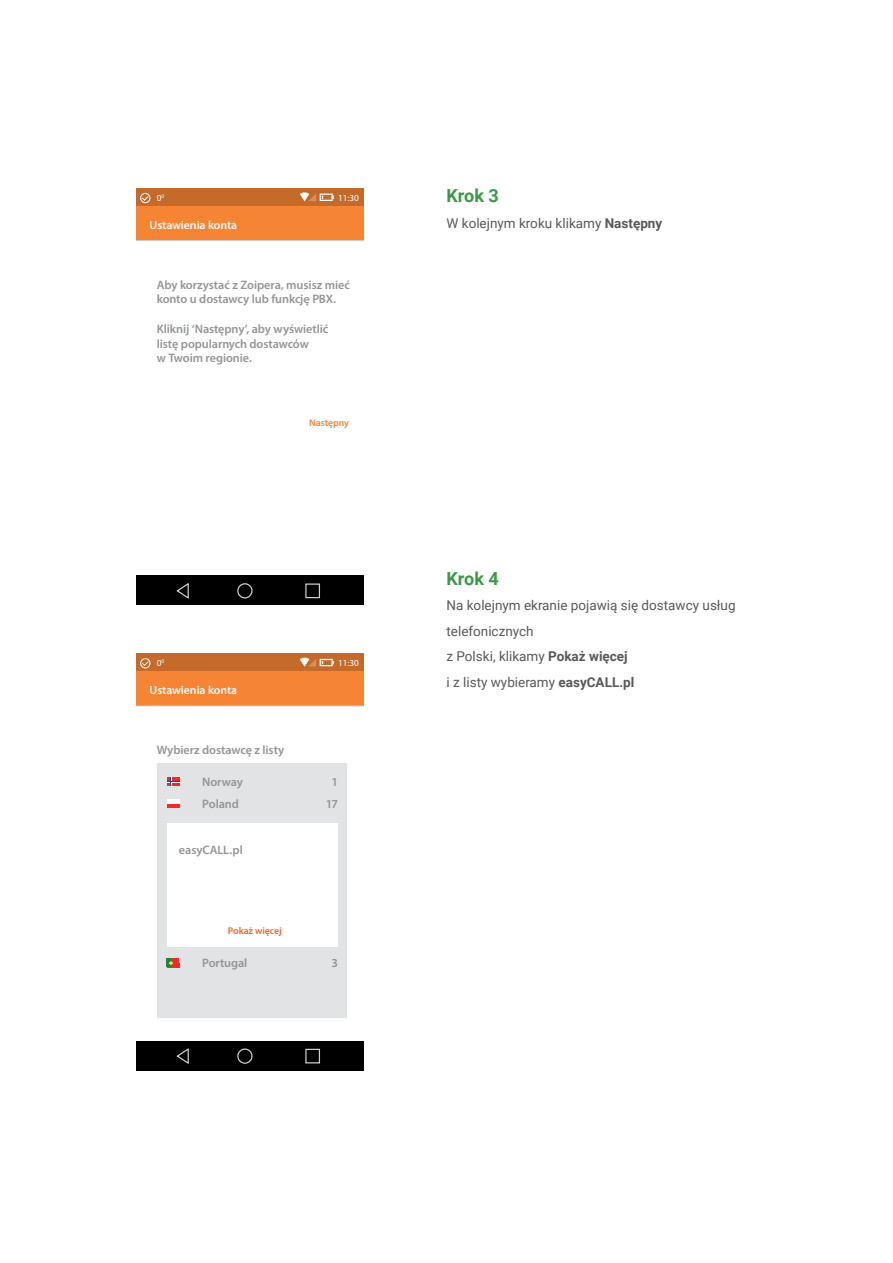
<style>
.page{position:relative;width:893px;height:1263px;background:#fff}
.page>*{position:absolute;margin:0;border:0;box-sizing:border-box;transform-origin:0 0}
.t1{font:700 18px "Roboto";color:#3b9a46}
.t2{font:13.5px/25.5px "Roboto";color:#58595b}
.t3{font:600 12.3px/14.7px "Myriad Pro";letter-spacing:-.005em;color:#939598}
.t4{font:600 11.85px "Myriad Pro";letter-spacing:-.005em;color:#fff}
.t5{font:600 9.75px "Myriad Pro";color:#f26424}
.t6{font:600 9.75px "Myriad Pro";letter-spacing:-.005em;color:#f58434}
.t7{font:9.3px "Myriad Pro";color:#fff}
.s1{font-weight:700}
</style>
<div class="page">
<div style="left:136px;top:189px;width:228px;height:51px;background:#f58434"></div>
<div style="left:136px;top:189px;width:228px;height:17px;background:#c46b2c"></div>
<hr style="left:136px;top:240px;width:228px;height:1px;background:#c4c6c8">
<svg style="left:300px;top:192px;width:34px;height:9px"></svg>
<svg style="left:140px;top:193px;width:11px;height:10px"></svg>
<div style="left:136px;top:575px;width:228px;height:30px;background:#000"></div>
<svg style="left:176px;top:583px;width:144px;height:16px"></svg>
<div style="left:136px;top:654px;width:228px;height:51px;background:#f58434"></div>
<div style="left:136px;top:654px;width:228px;height:17px;background:#c46b2c"></div>
<hr style="left:136px;top:706px;width:228px;height:1px;background:#c4c6c8">
<svg style="left:300px;top:658px;width:34px;height:9px"></svg>
<svg style="left:140px;top:658px;width:11px;height:10px"></svg>
<div style="left:136px;top:1041px;width:228px;height:29px;background:#000"></div>
<svg style="left:176px;top:1048px;width:144px;height:16px"></svg>
<div style="left:158px;top:763px;width:189px;height:254px;background:#e2e3e4"></div>
<div style="left:167px;top:823px;width:171px;height:123px;background:#fff"></div>
<hr style="left:167px;top:804px;width:12px;height:4px;background:#ee2b27">
<div style="left:167px;top:799px;width:12px;height:5px;background:#fff"></div>
<svg style="left:167px;top:777px;width:12px;height:9px"></svg>
<div style="left:170px;top:959px;width:9px;height:8px;background:#ee2b27"></div>
<svg style="left:167px;top:959px;width:5px;height:8px"></svg>
<p class="t7" style="left:157px;top:192px;width:9px">0<sup>0</sup></p>
<p class="t7" style="left:338px;top:192px;width:22px">11:30</p>
<p class="t4" style="left:150px;top:217px;width:89px">Ustawienia konta</p>
<p class="t3" style="left:157px;top:277px;width:195px">Aby korzystać z Zoipera, musisz mieć konto u dostawcy lub funkcję PBX.</p>
<p class="t3" style="left:157px;top:321px;width:173px">Kliknij ‘Następny’, aby wyświetlić listę popularnych dostawców<br>w Twoim regionie.</p>
<p class="t6" style="left:309px;top:417px;width:41px">Następny</p>
<p class="t7" style="left:157px;top:657px;width:9px">0<sup>0</sup></p>
<p class="t7" style="left:338px;top:657px;width:22px">11:30</p>
<p class="t4" style="left:150px;top:683px;width:89px">Ustawienia konta</p>
<p class="t3" style="left:157px;top:742px;width:129px">Wybierz dostawcę z listy</p>
<p class="t3" style="left:202px;top:774px;width:42px">Norway</p>
<p class="t3" style="left:331px;top:774px;width:8px">1</p>
<p class="t3" style="left:202px;top:797px;width:38px">Poland</p>
<p class="t3" style="left:326px;top:797px;width:14px">17</p>
<p class="t3" style="left:179px;top:842px;width:65px">easyCALL.pl</p>
<p class="t5" style="left:228px;top:924px;width:55px">Pokaż więcej</p>
<p class="t3" style="left:202px;top:955px;width:47px">Portugal</p>
<p class="t3" style="left:331px;top:955px;width:8px">3</p>
<p class="t1" style="left:446px;top:183px;width:54px">Krok 3</p>
<p class="t2" style="left:446px;top:209px;width:217px">W kolejnym kroku klikamy <span class="s1">Następny</span></p>
<p class="t1" style="left:446px;top:566px;width:54px">Krok 4</p>
<p class="t2" style="left:446px;top:592px;width:291px">Na kolejnym ekranie pojawią się dostawcy usług telefonicznych</p>
<p class="t2" style="left:446px;top:643px;width:183px">z Polski, klikamy <span class="s1">Pokaż więcej</span></p>
<p class="t2" style="left:446px;top:668px;width:189px">i z listy wybieramy <span class="s1">easyCALL.pl</span></p>
</div>
